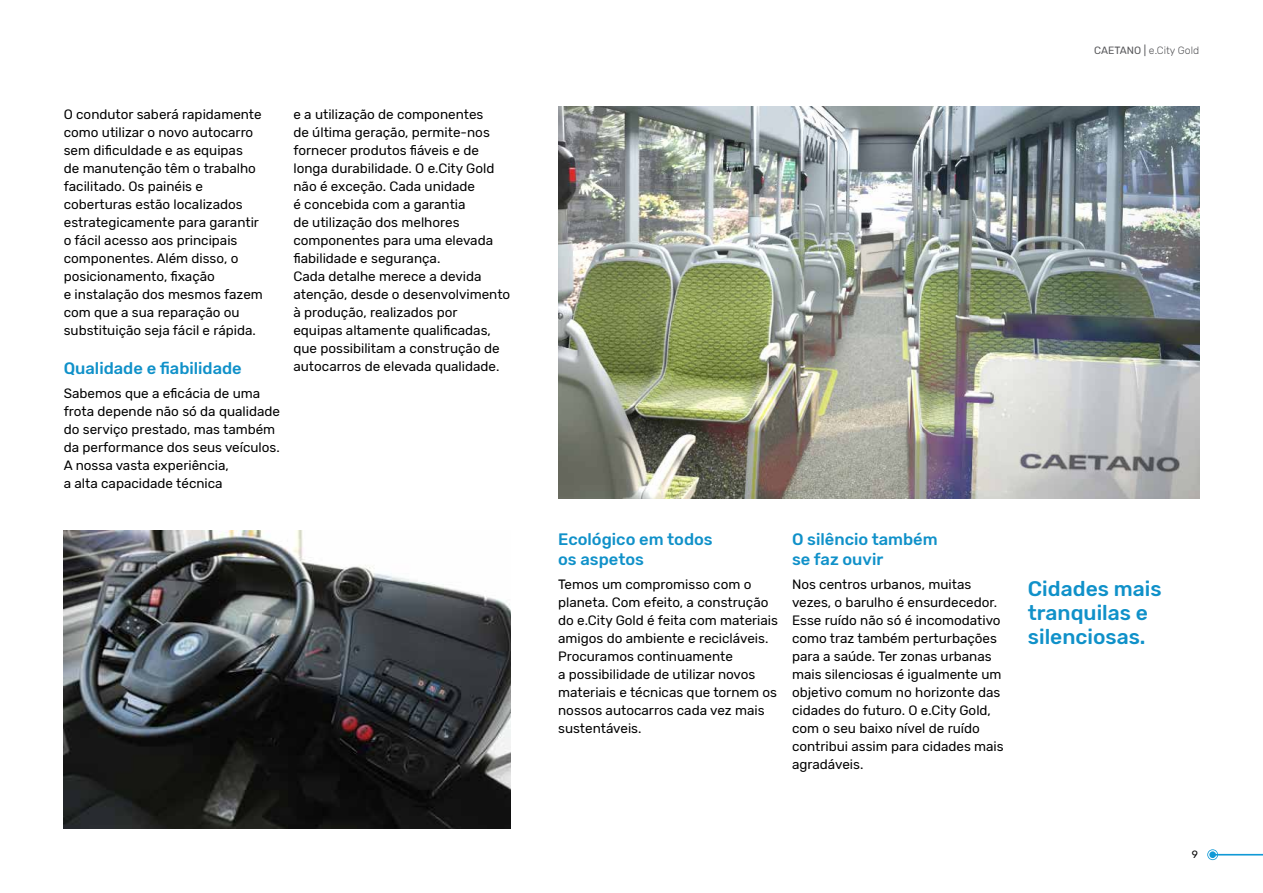
<style>
.page{position:relative;width:1263px;height:893px;background:#fff}
.page>*{position:absolute;margin:0;border:0;box-sizing:border-box;transform-origin:0 0}
.t1{font:500 21px/24px "Rubik";color:#1091c9}
.t2{font:500 16.5px/19.8px "Rubik";color:#1091c9}
.t3{font:13.5px/18px "Rubik";color:#000}
.t4{font:300 10.5px "Rubik";color:#565659}
.t5{font:10.5px "Rubik";color:#000}
.s1{font-weight:400}
</style>
<div class="page">
<svg style="left:1207px;top:849px;width:56px;height:11px"></svg>
<img style="left:558px;top:106px;width:641px;height:393px">
<img style="left:64px;top:530px;width:446px;height:298px">
<p class="t3" style="left:64px;top:105px;width:201px">O condutor saberá rapidamente como utilizar o novo autocarro sem dificuldade e as equipas<br>de manutenção têm o trabalho facilitado. Os painéis e coberturas estão localizados estrategicamente para garantir o fácil acesso aos principais componentes. Além disso, o posicionamento, fixação<br>e instalação dos mesmos fazem com que a sua reparação ou substituição seja fácil e rápida.</p>
<p class="t2" style="left:64px;top:359px;width:180px">Qualidade e fiabilidade</p>
<p class="t3" style="left:64px;top:385px;width:218px">Sabemos que a eficácia de uma frota depende não só da qualidade do serviço prestado, mas também da performance dos seus veículos.<br>A nossa vasta experiência,<br>a alta capacidade técnica</p>
<p class="t3" style="left:293px;top:105px;width:218px">e a utilização de componentes<br>de última geração, permite-nos fornecer produtos fiáveis e de longa durabilidade. O e.City Gold não é exceção. Cada unidade<br>é concebida com a garantia<br>de utilização dos melhores componentes para uma elevada fiabilidade e segurança.<br>Cada detalhe merece a devida atenção, desde o desenvolvimento à produção, realizados por<br>equipas altamente qualificadas, que possibilitam a construção de autocarros de elevada qualidade.</p>
<p class="t4" style="left:1094px;top:45px;width:106px"><span class="s1">CAETANO |</span> e.City Gold</p>
<p class="t2" style="left:558px;top:530px;width:156px">Ecológico em todos os aspetos</p>
<p class="t3" style="left:558px;top:576px;width:221px">Temos um compromisso com o planeta. Com efeito, a construção do e.City Gold é feita com materiais amigos do ambiente e recicláveis.<br>Procuramos continuamente<br>a possibilidade de utilizar novos materiais e técnicas que tornem os nossos autocarros cada vez mais sustentáveis.</p>
<h1 class="t1" style="left:1028px;top:578px;width:135px">Cidades mais tranquilas e silenciosas.</h1>
<p class="t2" style="left:792px;top:530px;width:147px">O silêncio também se faz ouvir</p>
<p class="t3" style="left:792px;top:576px;width:213px">Nos centros urbanos, muitas vezes, o barulho é ensurdecedor.<br>Esse ruído não só é incomodativo como traz também perturbações para a saúde. Ter zonas urbanas mais silenciosas é igualmente um objetivo comum no horizonte das cidades do futuro. O e.City Gold, com o seu baixo nível de ruído contribui assim para cidades mais agradáveis.</p>
<p class="t5" style="left:1192px;top:849px;width:8px">9</p>
</div>
